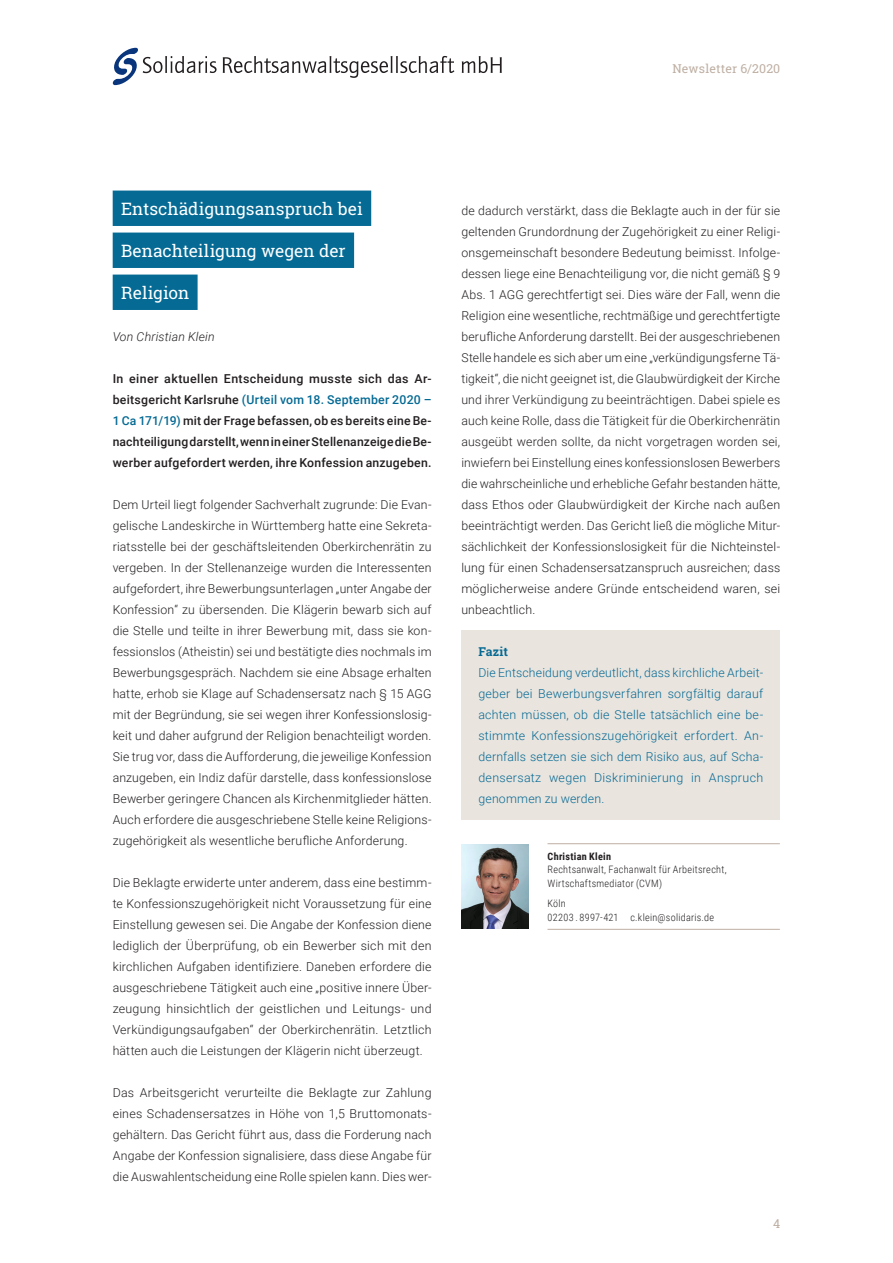
<style>
.page{position:relative;width:893px;height:1263px;background:#fff}
.page>*{position:absolute;margin:0;border:0;box-sizing:border-box;transform-origin:0 0}
.Headline{font:17.25px "Roboto Slab";color:#fff}
.Fließtext{font:300 12.3px/21px "Roboto";letter-spacing:.015em;color:#231f20;text-align:justify}
.Fazit{font:300 12.3px/21px "Roboto";letter-spacing:.025em;color:#056a94;text-align:justify}
.Fließtext_Anleser{font:500 12.3px/21px "Roboto";letter-spacing:.02em;color:#231f20;text-align:justify}
.t1{font:12.3px "Roboto Slab";letter-spacing:.01em;color:#beafa3}
.Fließtext_Autor{font:italic 300 12.3px "Roboto";letter-spacing:.015em;color:#231f20}
.Fazit_Headline{font:700 12.3px "Roboto Slab";letter-spacing:.01em;color:#056a94}
.Autor_-_Fließtext{font:300 10.2px/13.5px "Roboto Condensed";letter-spacing:.025em;color:#231f20}
.s1{color:#056a94}
.s2{font-weight:700}
</style>
<div class="page">
<svg style="left:223px;top:56px;width:231px;height:22px"></svg>
<svg style="left:462px;top:56px;width:40px;height:17px"></svg>
<svg style="left:113px;top:48px;width:104px;height:37px"></svg>
<div style="left:461px;top:631px;width:319px;height:189px;background:#e9e4de"></div>
<div style="left:113px;top:191px;width:258px;height:35px;background:#056a94"></div>
<div style="left:113px;top:233px;width:241px;height:35px;background:#056a94"></div>
<div style="left:113px;top:275px;width:85px;height:35px;background:#056a94"></div>
<hr style="left:547px;top:843px;width:233px;height:1px;background:#beafa3">
<hr style="left:547px;top:929px;width:233px;height:1px;background:#beafa3">
<img style="left:461px;top:845px;width:67px;height:84px">
<p class="t1" style="left:672px;top:60px;width:109px">Newsletter 6/2020</p>
<p class="Headline" style="left:121px;top:197px;width:243px">Entschädigungsanspruch bei</p>
<p class="Headline" style="left:121px;top:239px;width:226px">Benachteiligung wegen der</p>
<p class="Headline" style="left:121px;top:281px;width:69px">Religion</p>
<p class="Fließtext_Autor" style="left:113px;top:328px;width:104px">Von Christian Klein</p>
<p class="Fließtext_Anleser" style="left:113px;top:367px;width:320px">In einer aktuellen Entscheidung musste sich das Ar&shy;beitsgericht Karlsruhe <span class="s1">(Urteil vom 18. September 2020 – 1 Ca 171/19)</span> mit der Frage befassen, ob es bereits eine Be&shy;nachteiligung darstellt, wenn in einer Stellenanzeige die Be&shy;werber aufgefordert werden, ihre Konfession anzugeben.</p>
<p class="Fließtext" style="left:113px;top:493px;width:320px">Dem Urteil liegt folgender Sachverhalt zugrunde: Die Evan&shy;gelische Landeskirche in Württemberg hatte eine Sekreta&shy;riatsstelle bei der geschäftsleitenden Oberkirchenrätin zu vergeben. In der Stellenanzeige wurden die Interessenten aufgefordert, ihre Bewerbungsunterlagen „unter Angabe der Konfession“ zu übersenden. Die Klägerin bewarb sich auf die Stelle und teilte in ihrer Bewerbung mit, dass sie kon&shy;fessionslos (Atheistin) sei und bestätigte dies nochmals im Bewerbungsgespräch. Nachdem sie eine Absage erhalten hatte, erhob sie Klage auf Schadensersatz nach § 15 AGG mit der Begründung, sie sei wegen ihrer Konfessionslosig&shy;keit und daher aufgrund der Religion benachteiligt worden.<br>Sie trug vor, dass die Aufforderung, die jeweilige Konfession anzugeben, ein Indiz dafür darstelle, dass konfessionslose Bewerber geringere Chancen als Kirchenmitglieder hätten.<br>Auch erfordere die ausgeschriebene Stelle keine Religions&shy;zugehörigkeit als wesentliche berufliche Anforderung.</p>
<p class="Fließtext" style="left:113px;top:871px;width:320px">Die Beklagte erwiderte unter anderem, dass eine bestimm&shy;te Konfessionszugehörigkeit nicht Voraussetzung für eine Einstellung gewesen sei. Die Angabe der Konfession diene lediglich der Überprüfung, ob ein Bewerber sich mit den kirchlichen Aufgaben identifiziere. Daneben erfordere die ausgeschriebene Tätigkeit auch eine „positive innere Über&shy;zeugung hinsichtlich der geistlichen und Leitungs- und Verkündigungsaufgaben“ der Oberkirchenrätin. Letztlich hätten auch die Leistungen der Klägerin nicht überzeugt.</p>
<p class="Fließtext" style="left:113px;top:1081px;width:320px">Das Arbeitsgericht verurteilte die Beklagte zur Zahlung eines Schadensersatzes in Höhe von 1,5 Bruttomonats&shy;gehältern. Das Gericht führt aus, dass die Forderung nach Angabe der Konfession signalisiere, dass diese Angabe für die Auswahlentscheidung eine Rolle spielen kann. Dies wer-</p>
<p class="Fließtext" style="left:461px;top:199px;width:320px">de dadurch verstärkt, dass die Beklagte auch in der für sie geltenden Grundordnung der Zugehörigkeit zu einer Religi&shy;onsgemeinschaft besondere Bedeutung beimisst. Infolge&shy;dessen liege eine Benachteiligung vor, die nicht gemäß § 9<br>Abs. 1 AGG gerechtfertigt sei. Dies wäre der Fall, wenn die Religion eine wesentliche, rechtmäßige und gerechtfertigte berufliche Anforderung darstellt. Bei der ausgeschriebenen Stelle handele es sich aber um eine „verkündigungsferne Tä&shy;tigkeit“, die nicht geeignet ist, die Glaubwürdigkeit der Kirche und ihrer Verkündigung zu beeinträchtigen. Dabei spiele es auch keine Rolle, dass die Tätigkeit für die Oberkirchenrätin ausgeübt werden sollte, da nicht vorgetragen worden sei, inwiefern bei Einstellung eines konfessionslosen Bewerbers die wahrscheinliche und erhebliche Gefahr bestanden hätte, dass Ethos oder Glaubwürdigkeit der Kirche nach außen beeinträchtigt werden. Das Gericht ließ die mögliche Mitur&shy;sächlichkeit der Konfessionslosigkeit für die Nichteinstel&shy;lung für einen Schadensersatzanspruch ausreichen; dass möglicherweise andere Gründe entscheidend waren, sei unbeachtlich.</p>
<p class="Fazit_Headline" style="left:478px;top:643px;width:31px">Fazit</p>
<p class="Fazit" style="left:478px;top:661px;width:286px">Die Entscheidung verdeutlicht, dass kirchliche Arbeit&shy;geber bei Bewerbungsverfahren sorgfältig darauf achten müssen, ob die Stelle tatsächlich eine be&shy;stimmte Konfessionszugehörigkeit erfordert. An&shy;dernfalls setzen sie sich dem Risiko aus, auf Scha&shy;densersatz wegen Diskriminierung in Anspruch genommen zu werden.</p>
<p class="Autor_-_Fließtext" style="left:547px;top:849px;width:181px"><span class="s2">Christian Klein<br></span>Rechtsanwalt, Fachanwalt für Arbeitsrecht,<br>Wirtschaftsmediator (CVM)</p>
<p class="Autor_-_Fließtext" style="left:547px;top:896px;width:168px">Köln<br>02203 . 8997-421 c.klein@solidaris.de</p>
<p class="t1" style="left:773px;top:1215px;width:9px">4</p>
</div>
